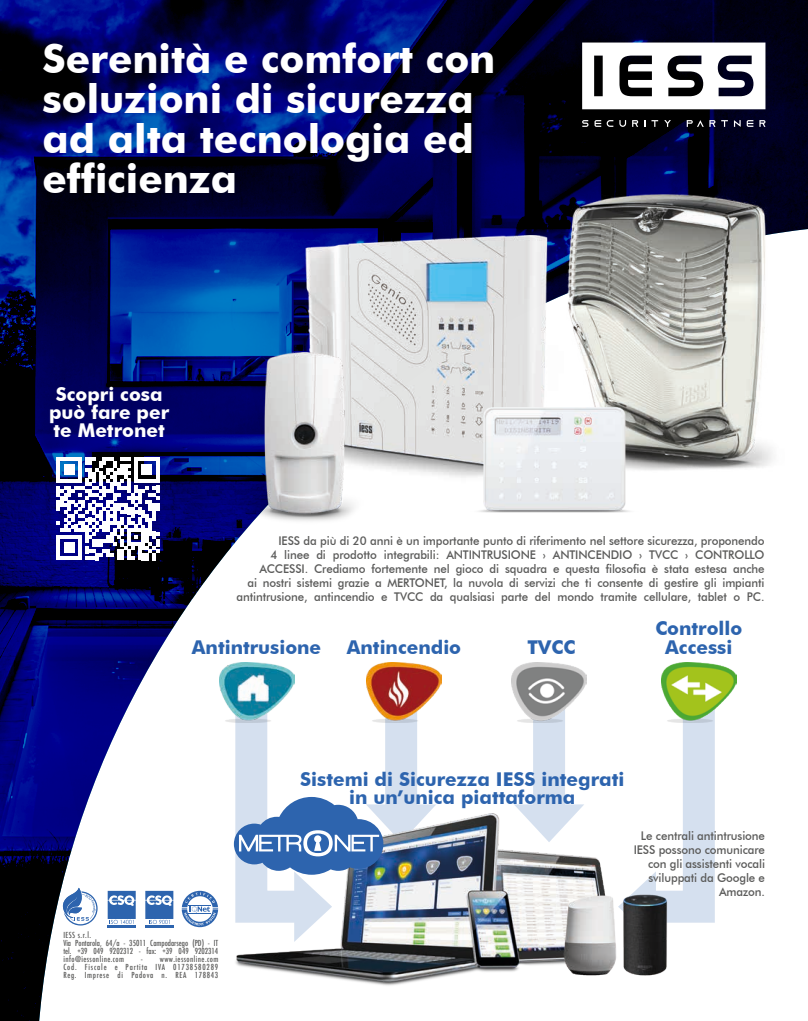
<style>
.page{position:relative;width:808px;height:1021px;background:#fff}
.page>*{position:absolute;margin:0;border:0;box-sizing:border-box;transform-origin:0 0}
.t1{font:700 40px/40px "Futura BT";color:#fff}
.t2{font:700 19px/18px "Futura BT";color:#2d64ae;text-align:center}
.t3{font:700 19px/18px "Futura BT";color:#fff;text-align:center}
.t4{font:500 12px/14px "Futura BT";letter-spacing:-.01em;color:#5b5b5a;text-align:right;scale:.96 1}
.t5{font:500 condensed 8.1px/8.1px "Futura";color:#5b5b5a}
.t6{font:500 condensed 8.1px/8.1px "Futura";letter-spacing:.05em;color:#5b5b5a;text-align:justify}
</style>
<div class="page">
<img style="left:0;top:0;width:808px;height:1020px">
<svg style="left:582px;top:43px;width:183px;height:66px"></svg>
<svg style="left:582px;top:120px;width:6px;height:7px"></svg>
<svg style="left:594px;top:120px;width:7px;height:7px"></svg>
<svg style="left:607px;top:120px;width:6px;height:7px"></svg>
<svg style="left:619px;top:120px;width:7px;height:7px"></svg>
<svg style="left:632px;top:120px;width:6px;height:7px"></svg>
<svg style="left:651px;top:120px;width:7px;height:7px"></svg>
<svg style="left:664px;top:120px;width:7px;height:7px"></svg>
<svg style="left:687px;top:120px;width:28px;height:7px"></svg>
<svg style="left:721px;top:120px;width:7px;height:7px"></svg>
<svg style="left:734px;top:120px;width:7px;height:7px"></svg>
<svg style="left:747px;top:120px;width:6px;height:7px"></svg>
<svg style="left:759px;top:120px;width:6px;height:7px"></svg>
<svg style="left:617px;top:665px;width:99px;height:276px"></svg>
<div style="left:533px;top:666px;width:32px;height:149px;background:#d5e0ef"></div>
<svg style="left:514px;top:804px;width:70px;height:9px"></svg>
<img style="left:555px;top:195px;width:230px;height:278px">
<img style="left:276px;top:236px;width:304px;height:248px">
<img style="left:471px;top:408px;width:167px;height:104px">
<img style="left:242px;top:352px;width:122px;height:172px">
<svg style="left:63px;top:887px;width:35px;height:38px"></svg>
<svg style="left:108px;top:890px;width:28px;height:37px"></svg>
<svg style="left:145px;top:890px;width:28px;height:37px"></svg>
<svg style="left:182px;top:890px;width:36px;height:37px"></svg>
<img style="left:234px;top:813px;width:384px;height:173px">
<img style="left:219px;top:662px;width:75px;height:61px">
<img style="left:366px;top:662px;width:75px;height:60px">
<img style="left:511px;top:662px;width:76px;height:60px">
<img style="left:661px;top:662px;width:75px;height:60px">
<img style="left:558px;top:890px;width:120px;height:92px">
<svg style="left:234px;top:665px;width:202px;height:276px"></svg>
<svg style="left:57px;top:457px;width:102px;height:103px"></svg>
<h1 class="t1" style="left:43px;top:38px;width:454px">Serenità e comfort con soluzioni di sicurezza ad alta tecnologia ed efficienza</h1>
<h2 class="t3" style="left:49px;top:385px;width:122px">Scopri cosa può fare per te Metronet</h2>
<p class="t4" style="left:236px;top:534px;width:552px">IESS da più di 20 anni è un importante punto di riferimento nel settore sicurezza, proponendo<br>4 linee di prodotto integrabili: ANTINTRUSIONE › ANTINCENDIO › TVCC › CONTROLLO ACCESSI. Crediamo fortemente nel gioco di squadra e questa filosofia è stata estesa anche<br>ai nostri sistemi grazie a MERTONET, la nuvola di servizi che ti consente di gestire gli impianti antintrusione, antincendio e TVCC da qualsiasi parte del mondo tramite cellulare, tablet o PC.</p>
<h2 class="t2" style="left:192px;top:637px;width:131px">Antintrusione</h2>
<h2 class="t2" style="left:347px;top:637px;width:116px">Antincendio</h2>
<h2 class="t2" style="left:527px;top:637px;width:49px">TVCC</h2>
<h2 class="t2" style="left:655px;top:618px;width:88px;line-height:19px">Controllo<br>Accessi</h2>
<h2 class="t2" style="left:300px;top:770px;width:326px">Sistemi di Sicurezza IESS integrati in un’unica piattaforma</h2>
<p class="t4" style="left:634px;top:828px;width:138px">Le centrali antintrusione<br>IESS possono comunicare con gli assistenti vocali sviluppati da Google e<br>Amazon.</p>
<p class="t5" style="left:63px;top:930px;width:156px">IESS s.r.l.<br>Via Pontarola, 64/a - 35011 Campodarsego (PD) - IT tel. +39 049 9202312 - fax: +39 049 9202314 info@iessonline.com</p>
<p class="t6" style="left:63px;top:955px;width:156px;text-indent:78px">- www.iessonline.com Cod. Fiscale e Partita IVA 01738580289<br>Reg. Imprese di Padova n. REA 178843</p>
</div>
